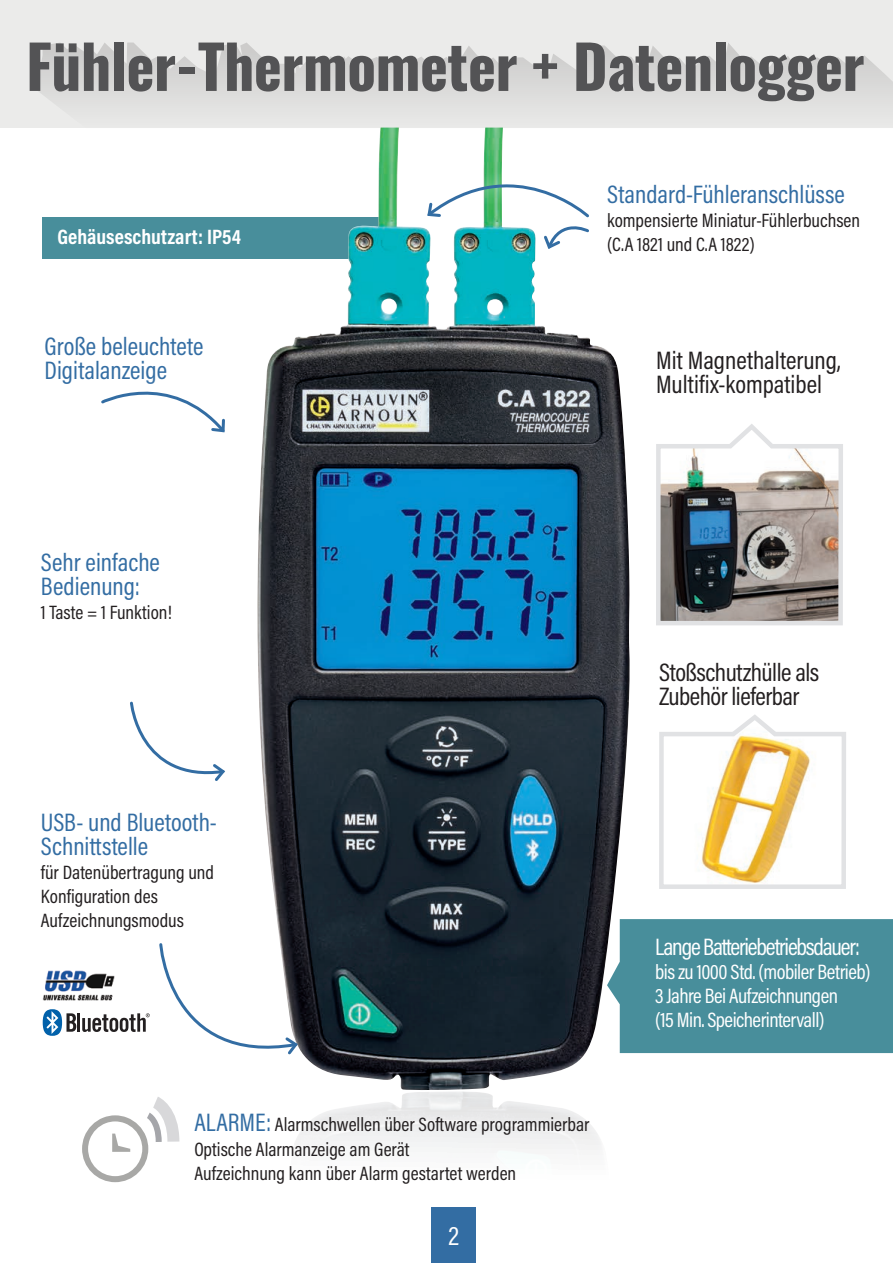
<style>
.page{position:relative;width:893px;height:1263px;background:#fff}
.page>*{position:absolute;margin:0;border:0;box-sizing:border-box;transform-origin:0 0}
.t1{font:700 59.7px "Oswald";letter-spacing:-.01em;color:#535355}
.t2{font:27px "Acumin Pro Cond";color:#fff}
.t3{font:25.5px/24px "Acumin Pro Cond";color:#336da3}
.t4{font:25.5px/24px "Acumin Pro Cond";letter-spacing:-.005em;color:#231f20}
.t5{font:24px "Acumin Pro Cond";letter-spacing:-.05em;color:#fff}
.t6{font:21px/24px "Acumin Pro Cond";letter-spacing:-.025em;color:#fff}
.t7{font:700 21px "Acumin Pro Cond";color:#fff}
.t8{font:19.5px/24px "Acumin Pro Cond";color:#231f20}
.s1{font-size:25.5px;color:#336da3}
</style>
<div class="page">
<div style="left:0;top:0;width:893px;height:128px;background:#ebebea"></div>
<div style="left:43px;top:217px;width:344px;height:42px;background:#488e9b"></div>
<div style="left:633px;top:919px;width:260px;height:134px;background:#488e9b"></div>
<img style="left:257px;top:138px;width:376px;height:952px">
<img style="left:319px;top:1091px;width:282px;height:172px">
<div style="left:413px;top:169px;width:190px;height:63px;background:#fff"></div>
<svg style="left:425px;top:149px;width:183px;height:120px"></svg>
<svg style="left:37px;top:43px;width:856px;height:95px;fill:#e1e1e0"></svg>
<svg style="left:130px;top:701px;width:95px;height:80px"></svg>
<svg style="left:101px;top:391px;width:124px;height:42px"></svg>
<svg style="left:656px;top:424px;width:187px;height:202px"></svg>
<svg style="left:659px;top:714px;width:187px;height:175px"></svg>
<svg style="left:43px;top:923px;width:276px;height:259px"></svg>
<img style="left:42px;top:968px;width:74px;height:34px">
<h1 class="t1" style="left:26px;top:25px;width:840px">Fühler-Thermometer + Datenlogger</h1>
<p class="t7" style="left:57px;top:223px;width:185px">Gehäuseschutzart: IP54</p>
<h3 class="t3" style="left:45px;top:334px;width:160px">Große beleuchtete<br>Digitalanzeige</h3>
<h3 class="t3" style="left:607px;top:182px;width:239px">Standard-Fühleranschlüsse</h3>
<p class="t8" style="left:607px;top:208px;width:254px">kompensierte Miniatur-Fühlerbuchsen (C.A 1821 und C.A 1822)</p>
<h3 class="t4" style="left:656px;top:347px;width:186px">Mit Magnethalterung,<br>Multifix-kompatibel</h3>
<h3 class="t3" style="left:41px;top:549px;width:121px">Sehr einfache<br>Bedienung:</h3>
<p class="t8" style="left:41px;top:599px;width:133px">1 Taste = 1 Funktion!</p>
<h3 class="t3" style="left:41px;top:810px;width:177px">USB- und Bluetooth-<br>Schnittstelle</h3>
<p class="t8" style="left:41px;top:860px;width:175px">für Datenübertragung und<br>Konfiguration des<br>Aufzeichnungsmodus</p>
<p class="t8" style="left:194px;top:1112px;width:397px"><span class="s1">ALARME:</span> Alarmschwellen über Software programmierbar<br>Optische Alarmanzeige am Gerät<br>Aufzeichnung kann über Alarm gestartet werden</p>
<h2 class="t2" style="left:449px;top:1218px;width:12px">2</h2>
<h3 class="t4" style="left:659px;top:660px;width:162px">Stoßschutzhülle als<br>Zubehör lieferbar</h3>
<p class="t5" style="left:655px;top:931px;width:206px">Lange Batteriebetriebsdauer:</p>
<p class="t6" style="left:655px;top:959px;width:217px">bis zu 1000 Std. (mobiler Betrieb)<br>3 Jahre Bei Aufzeichnungen<br>(15 Min. Speicherintervall)</p>
</div>
